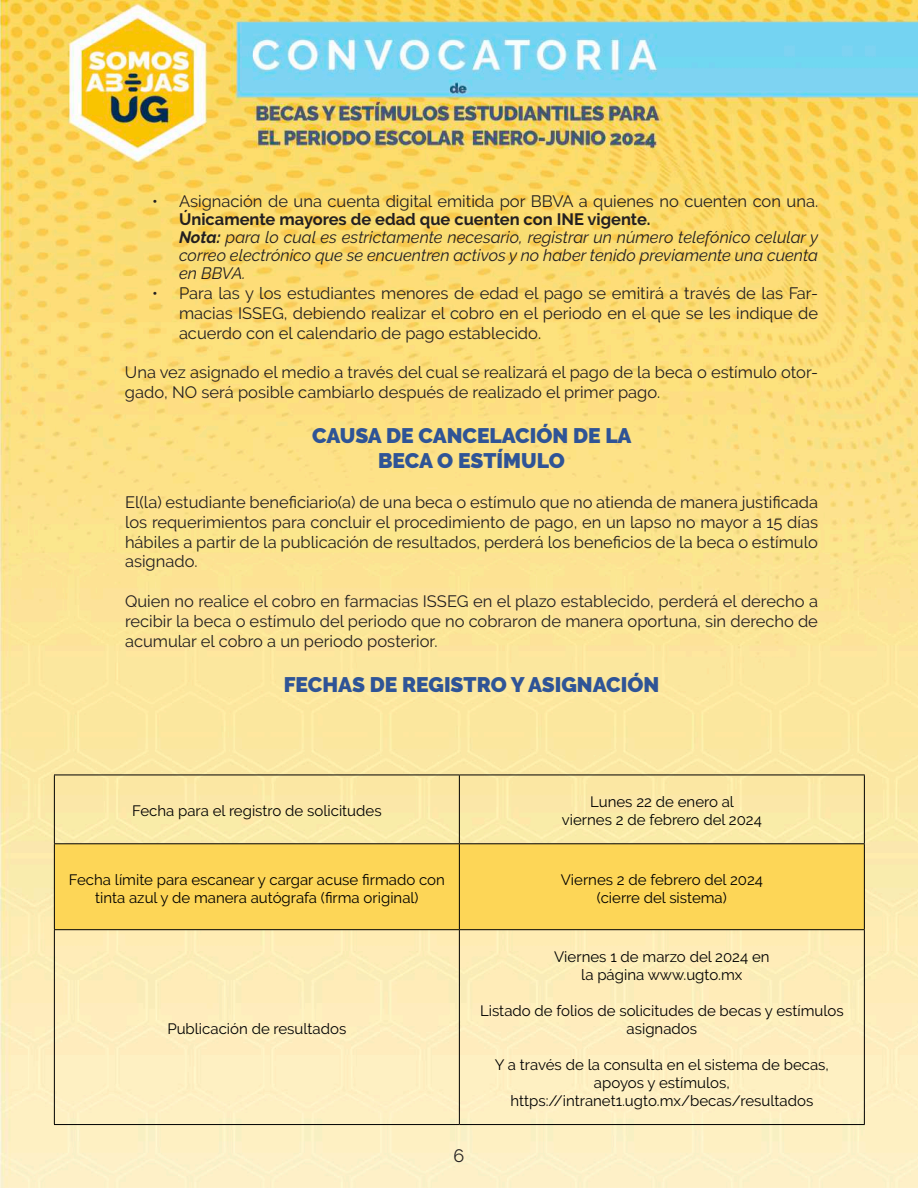
<style>
.page{position:relative;width:918px;height:1188px;background:#fff}
.page>*{position:absolute;margin:0;border:0;box-sizing:border-box;transform-origin:0 0}
.t1{font:900 21px/25.2px "Raleway";color:#2f5496;text-align:center}
.t2{font:18px "Raleway";color:#231f20}
.t3{font:16.5px/19.8px "Raleway";color:#231f20;text-align:justify}
.t4{font:italic 16.5px/18.1px "Raleway";color:#231f20}
.t5{font:15px/18px "Raleway";color:#000;text-align:center}
.s1{font-weight:700;font-style:normal}
.s2{font-weight:700}
</style>
<div class="page">
<img style="left:0;top:0;width:918px;height:1188px">
<div style="left:55px;top:844px;width:809px;height:85px;background:#fdd657"></div>
<hr style="left:54px;top:775px;width:405px;height:1px;background:#000">
<hr style="left:54px;top:775px;width:1px;height:68px;background:#000">
<hr style="left:459px;top:775px;width:406px;height:1px;background:#000">
<hr style="left:459px;top:775px;width:1px;height:68px;background:#000">
<hr style="left:864px;top:775px;width:1px;height:68px;background:#000">
<hr style="left:54px;top:843px;width:405px;height:1px;background:#000">
<hr style="left:54px;top:844px;width:1px;height:85px;background:#000">
<hr style="left:459px;top:843px;width:406px;height:1px;background:#000">
<hr style="left:459px;top:844px;width:1px;height:85px;background:#000">
<hr style="left:864px;top:844px;width:1px;height:85px;background:#000">
<hr style="left:54px;top:929px;width:405px;height:1px;background:#000">
<hr style="left:54px;top:930px;width:1px;height:194px;background:#000">
<hr style="left:459px;top:929px;width:406px;height:1px;background:#000">
<hr style="left:459px;top:930px;width:1px;height:194px;background:#000">
<hr style="left:864px;top:930px;width:1px;height:194px;background:#000">
<hr style="left:54px;top:1124px;width:405px;height:1px;background:#000">
<hr style="left:459px;top:1124px;width:406px;height:1px;background:#000">
<p class="t3" style="left:152px;top:191px;width:668px">• Asignación de una cuenta digital emitida por BBVA a quienes no cuenten con una.</p>
<p class="t4" style="left:179px;top:210px;width:641px"><span class="s1">Únicamente mayores de edad que cuenten con INE vigente.<br></span><span class="s2">Nota:</span> para lo cual es estrictamente necesario, registrar un número telefónico celular y correo electrónico que se encuentren activos y no haber tenido previamente una cuenta en BBVA.</p>
<p class="t3" style="left:179px;top:283px;width:641px;text-indent:-27px">• Para las y los estudiantes menores de edad el pago se emitirá a través de las Far&shy;macias ISSEG, debiendo realizar el cobro en el periodo en el que se les indique de acuerdo con el calendario de pago establecido.</p>
<p class="t3" style="left:125px;top:363px;width:695px">Una vez asignado el medio a través del cual se realizará el pago de la beca o estímulo otor&shy;gado, NO será posible cambiarlo después de realizado el primer pago.</p>
<p class="t1" style="left:312px;top:423px;width:321px">CAUSA DE CANCELACIÓN DE LA<br>BECA O ESTÍMULO</p>
<p class="t3" style="left:125px;top:492px;width:695px">El(la) estudiante beneficiario(a) de una beca o estímulo que no atienda de manera justificada los requerimientos para concluir el procedimiento de pago, en un lapso no mayor a 15 días hábiles a partir de la publicación de resultados, perderá los beneficios de la beca o estímulo asignado.</p>
<p class="t3" style="left:125px;top:591px;width:695px">Quien no realice el cobro en farmacias ISSEG en el plazo establecido, perderá el derecho a recibir la beca o estímulo del periodo que no cobraron de manera oportuna, sin derecho de acumular el cobro a un periodo posterior.</p>
<p class="t1" style="left:284px;top:672px;width:377px">FECHAS DE REGISTRO Y ASIGNACIÓN</p>
<p class="t5" style="left:132px;top:802px;width:251px">Fecha para el registro de solicitudes</p>
<p class="t5" style="left:562px;top:793px;width:202px">Lunes 22 de enero al<br>viernes 2 de febrero del 2024</p>
<p class="t5" style="left:69px;top:870px;width:378px">Fecha límite para escanear y cargar acuse firmado con tinta azul y de manera autógrafa (firma original)</p>
<p class="t5" style="left:561px;top:870px;width:204px">Viernes 2 de febrero del 2024 (cierre del sistema)</p>
<p class="t5" style="left:167px;top:1020px;width:180px">Publicación de resultados</p>
<p class="t2" style="left:453px;top:1145px;width:12px">6</p>
<p class="t5" style="left:554px;top:948px;width:217px">Viernes 1 de marzo del 2024 en la página www.ugto.mx</p>
<p class="t5" style="left:480px;top:1002px;width:365px">Listado de folios de solicitudes de becas y estímulos asignados</p>
<p class="t5" style="left:495px;top:1056px;width:336px">Y a través de la consulta en el sistema de becas, apoyos y estímulos, https://intranet1.ugto.mx/becas/resultados</p>
</div>
